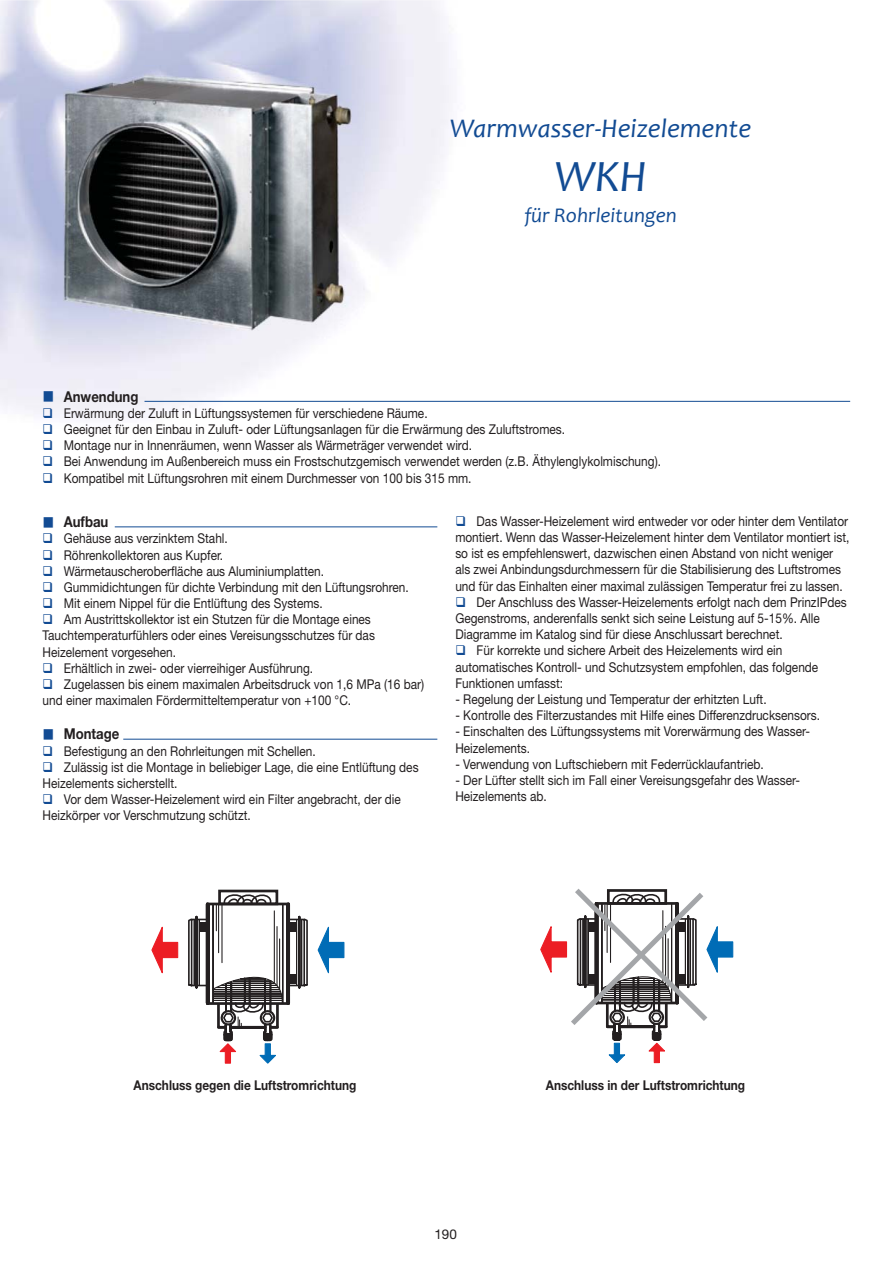
<style>
.page{position:relative;width:893px;height:1263px;background:#fff}
.page>*{position:absolute;margin:0;border:0;box-sizing:border-box;transform-origin:0 0}
.t1{font:italic 45px "Candara";color:#124b93}
.t2{font:italic 27px "Candara";color:#124b93}
.t3{font:italic 21px "Candara";color:#124b93}
.t4{font:700 15px "Helvetica Neue CE";color:#231f20;scale:.88 1}
.t5{font:13.5px/16.2px "Helvetica Neue CE";color:#231f20;scale:.88 1}
.t6{font:700 13.5px "Helvetica Neue CE";color:#231f20;scale:.88 1}
.t7{font:13.5px "Helvetica Neue CE";color:#231f20}
</style>
<div class="page">
<div style="left:218px;top:890px;width:60px;height:15px;border:3px solid #231f20"></div>
<svg style="left:317px;top:926px;width:28px;height:48px"></svg>
<svg style="left:151px;top:926px;width:28px;height:48px"></svg>
<div style="left:191px;top:919px;width:17px;height:67px;border:2px solid #231f20"></div>
<svg style="left:188px;top:918px;width:6px;height:69px"></svg>
<hr style="left:194px;top:920px;width:1px;height:65px;background:#231f20">
<hr style="left:199px;top:920px;width:1px;height:65px;background:#231f20">
<hr style="left:195px;top:917px;width:3px;height:71px;background:#231f20">
<svg style="left:200px;top:892px;width:108px;height:172px"></svg>
<svg style="left:540px;top:888px;width:194px;height:176px"></svg>
<img style="left:40px;top:65px;width:325px;height:274px">
<hr style="left:145px;top:401px;width:705px;height:1px;background:#124b93">
<hr style="left:115px;top:526px;width:322px;height:1px;background:#124b93">
<hr style="left:123px;top:739px;width:314px;height:1px;background:#124b93">
<svg style="left:44px;top:391px;width:9px;height:11px"></svg>
<svg style="left:44px;top:408px;width:8px;height:10px"></svg>
<h2 class="t2" style="left:450px;top:117px;width:303px">Warmwasser-Heizelemente</h2>
<h1 class="t1" style="left:554px;top:158px;width:94px">WKH</h1>
<h3 class="t3" style="left:525px;top:207px;width:154px">für Rohrleitungen</h3>
<p class="t4" style="left:64px;top:391px;width:86px">Anwendung</p>
<p class="t5" style="left:64px;top:406px;width:680px">Erwärmung der Zuluft in Lüftungssystemen für verschiedene Räume.<br>Geeignet für den Einbau in Zuluft- oder Lüftungsanlagen für die Erwärmung des Zuluftstromes.<br>Montage nur in Innenräumen, wenn Wasser als Wärmeträger verwendet wird.<br>Bei Anwendung im Außenbereich muss ein Frostschutzgemisch verwendet werden (z.B. Äthylenglykolmischung).<br>Kompatibel mit Lüftungsrohren mit einem Durchmesser von 100 bis 315 mm.</p>
<p class="t4" style="left:64px;top:516px;width:52px">Aufbau</p>
<p class="t5" style="left:64px;top:532px;width:188px">Gehäuse aus verzinktem Stahl.</p>
<p class="t5" style="left:64px;top:548px;width:183px">Röhrenkollektoren aus Kupfer.</p>
<p class="t5" style="left:64px;top:564px;width:297px">Wärmetauscheroberfläche aus Aluminiumplatten.</p>
<p class="t5" style="left:64px;top:580px;width:394px">Gummidichtungen für dichte Verbindung mit den Lüftungsrohren.</p>
<p class="t5" style="left:64px;top:596px;width:296px">Mit einem Nippel für die Entlüftung des Systems.</p>
<p class="t5" style="left:64px;top:612px;width:350px">Am Austrittskollektor ist ein Stutzen für die Montage eines</p>
<p class="t5" style="left:43px;top:629px;width:379px">Tauchtemperaturfühlers oder eines Vereisungsschutzes für das</p>
<p class="t5" style="left:43px;top:645px;width:153px">Heizelement vorgesehen.</p>
<p class="t5" style="left:64px;top:661px;width:285px">Erhältlich in zwei- oder vierreihiger Ausführung.</p>
<p class="t5" style="left:64px;top:677px;width:411px">Zugelassen bis einem maximalen Arbeitsdruck von 1,6 MPa (16 bar)</p>
<p class="t5" style="left:43px;top:693px;width:352px">und einer maximalen Fördermitteltemperatur von +100 °C.</p>
<p class="t4" style="left:64px;top:729px;width:65px">Montage</p>
<p class="t5" style="left:64px;top:744px;width:288px">Befestigung an den Rohrleitungen mit Schellen.</p>
<p class="t5" style="left:64px;top:760px;width:405px">Zulässig ist die Montage in beliebiger Lage, die eine Entlüftung des</p>
<p class="t5" style="left:43px;top:776px;width:155px">Heizelements sicherstellt.</p>
<p class="t5" style="left:64px;top:792px;width:385px">Vor dem Wasser-Heizelement wird ein Filter angebracht, der die</p>
<p class="t5" style="left:43px;top:809px;width:238px">Heizkörper vor Verschmutzung schützt.</p>
<p class="t5" style="left:477px;top:514px;width:424px">Das Wasser-Heizelement wird entweder vor oder hinter dem Ventilator</p>
<p class="t5" style="left:455px;top:530px;width:449px">montiert. Wenn das Wasser-Heizelement hinter dem Ventilator montiert ist,</p>
<p class="t5" style="left:455px;top:547px;width:431px">so ist es empfehlenswert, dazwischen einen Abstand von nicht weniger</p>
<p class="t5" style="left:455px;top:563px;width:440px">als zwei Anbindungsdurchmessern für die Stabilisierung des Luftstromes</p>
<p class="t5" style="left:455px;top:579px;width:442px">und für das Einhalten einer maximal zulässigen Temperatur frei zu lassen.</p>
<p class="t5" style="left:477px;top:595px;width:422px">Der Anschluss des Wasser-Heizelements erfolgt nach dem PrinzIPdes</p>
<p class="t5" style="left:455px;top:611px;width:416px">Gegenstroms, anderenfalls senkt sich seine Leistung auf 5-15%. Alle</p>
<p class="t5" style="left:455px;top:627px;width:373px">Diagramme im Katalog sind für diese Anschlussart berechnet.</p>
<p class="t5" style="left:477px;top:644px;width:349px">Für korrekte und sichere Arbeit des Heizelements wird ein</p>
<p class="t5" style="left:455px;top:660px;width:414px">automatisches Kontroll- und Schutzsystem empfohlen, das folgende</p>
<p class="t5" style="left:455px;top:676px;width:124px">Funktionen umfasst:</p>
<p class="t5" style="left:455px;top:692px;width:355px">- Regelung der Leistung und Temperatur der erhitzten Luft.</p>
<p class="t5" style="left:455px;top:708px;width:416px">- Kontrolle des Filterzustandes mit Hilfe eines Differenzdrucksensors.</p>
<p class="t5" style="left:455px;top:725px;width:404px">- Einschalten des Lüftungssystems mit Vorerwärmung des Wasser-<br>Heizelements.</p>
<p class="t5" style="left:455px;top:757px;width:352px">- Verwendung von Luftschiebern mit Federrücklaufantrieb.</p>
<p class="t5" style="left:455px;top:773px;width:393px">- Der Lüfter stellt sich im Fall einer Vereisungsgefahr des Wasser-<br>Heizelements ab.</p>
<p class="t6" style="left:134px;top:1080px;width:255px">Anschluss gegen die Luftstromrichtung</p>
<p class="t6" style="left:546px;top:1080px;width:228px">Anschluss in der Luftstromrichtung</p>
<p class="t7" style="left:434px;top:1229px;width:24px">190</p>
</div>
